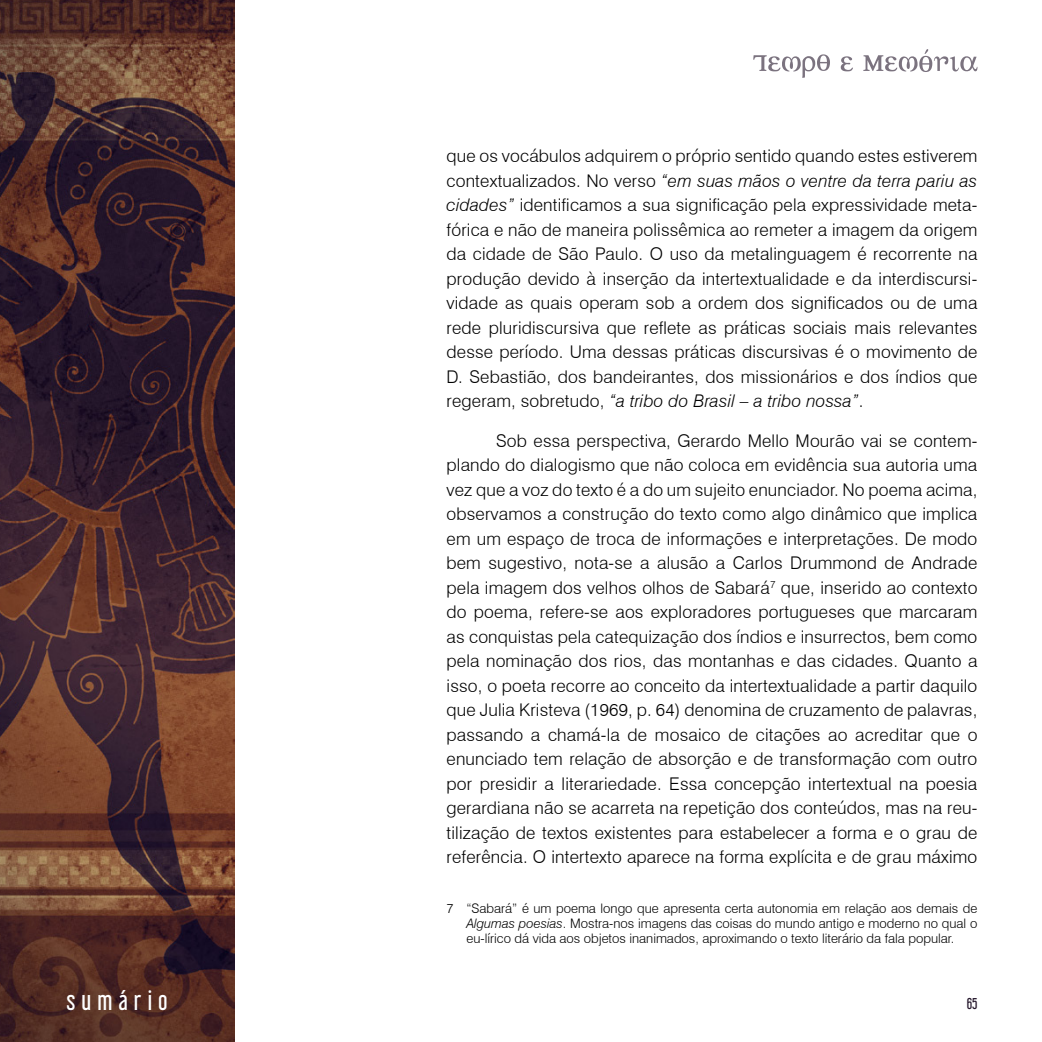
<style>
.page{position:relative;width:1042px;height:1042px;background:#fff}
.page>*{position:absolute;margin:0;border:0;box-sizing:border-box;transform-origin:0 0}
.t1{font:24.5px "Libel Suit Rg";letter-spacing:.25em;color:#fff}
.t2{font:300 17.5px/24.5px "Swiss 721 BT";letter-spacing:.01em;color:#000;text-align:justify}
.t3{font:14px "Libel Suit Rg";color:#25172c}
.t4{font:300 13.12px/14.9px "Swiss 721 BT";color:#000;text-align:justify}
.s1{font-style:italic}
</style>
<div class="page">
<img style="left:0;top:0;width:234px;height:1042px">
<svg style="left:753px;top:54px;width:77px;height:24px"></svg>
<svg style="left:841px;top:56px;width:12px;height:15px"></svg>
<svg style="left:863px;top:49px;width:114px;height:23px"></svg>
<p class="t2" style="left:446px;top:144px;width:532px">que os vocábulos adquirem o próprio sentido quando estes estiverem contextualizados. No verso <span class="s1">“em suas mãos o ventre da terra pariu as cidades”</span> identificamos a sua significação pela expressividade meta&shy;fórica e não de maneira polissêmica ao remeter a imagem da origem da cidade de São Paulo. O uso da metalinguagem é recorrente na produção devido à inserção da intertextualidade e da interdiscursi&shy;vidade as quais operam sob a ordem dos significados ou de uma rede pluridiscursiva que reflete as práticas sociais mais relevantes desse período. Uma dessas práticas discursivas é o movimento de D. Sebastião, dos bandeirantes, dos missionários e dos índios que regeram, sobretudo, <span class="s1">“a tribo do Brasil – a tribo nossa”</span>.</p>
<p class="t2" style="left:446px;top:428px;width:532px;text-indent:50px">Sob essa perspectiva, Gerardo Mello Mourão vai se contem&shy;plando do dialogismo que não coloca em evidência sua autoria uma vez que a voz do texto é a do um sujeito enunciador. No poema acima, observamos a construção do texto como algo dinâmico que implica em um espaço de troca de informações e interpretações. De modo bem sugestivo, nota-se a alusão a Carlos Drummond de Andrade pela imagem dos velhos olhos de Sabará<sup>7</sup> que, inserido ao contexto do poema, refere-se aos exploradores portugueses que marcaram as conquistas pela catequização dos índios e insurrectos, bem como pela nominação dos rios, das montanhas e das cidades. Quanto a isso, o poeta recorre ao conceito da intertextualidade a partir daquilo que Julia Kristeva (1969, p. 64) denomina de cruzamento de palavras, passando a chamá-la de mosaico de citações ao acreditar que o enunciado tem relação de absorção e de transformação com outro por presidir a literariedade. Essa concepção intertextual na poesia gerardiana não se acarreta na repetição dos conteúdos, mas na reu&shy;tilização de textos existentes para estabelecer a forma e o grau de referência. O intertexto aparece na forma explícita e de grau máximo</p>
<p class="t4" style="left:466px;top:901px;width:512px;text-indent:-20px">7 “Sabará” é um poema longo que apresenta certa autonomia em relação aos demais de <span class="s1">Algumas poesias</span>. Mostra-nos imagens das coisas do mundo antigo e moderno no qual o eu-lírico dá vida aos objetos inanimados, aproximando o texto literário da fala popular.</p>
<h1 class="t1" style="left:66px;top:980px;width:103px">sumário</h1>
<p class="t3" style="left:966px;top:992px;width:12px">65</p>
</div>
